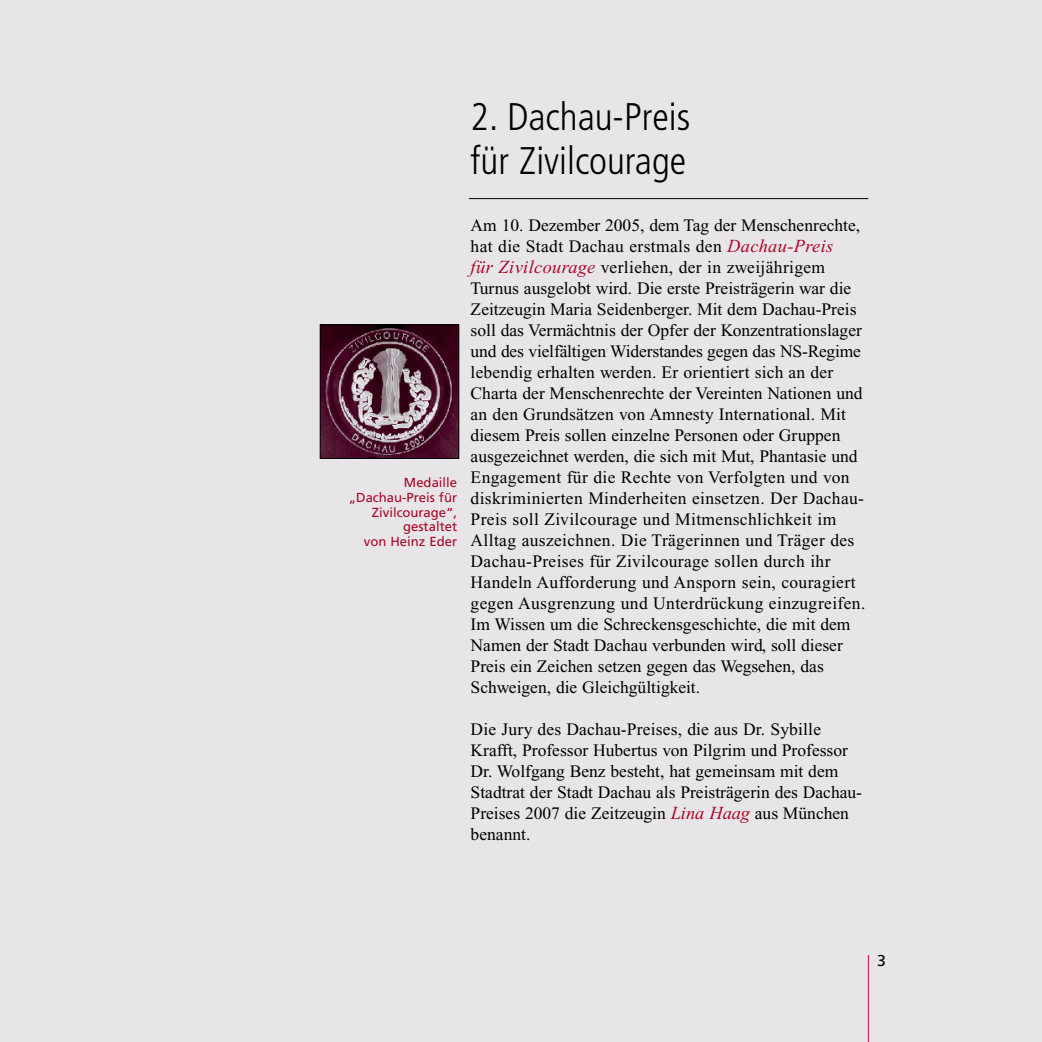
<style>
.page{position:relative;width:1042px;height:1042px;background:#e8e5e8}
.page>*{position:absolute;margin:0;border:0;box-sizing:border-box;transform-origin:0 0}
.t1{font:300 condensed 38.5px/43.8px "Frutiger";color:#000}
.t2{font:17.5px/21px "Times New Roman";color:#000}
.t3{font:13.12px/14.9px "Frutiger";color:#aa0626;text-align:right}
.s1{font-style:italic;font-size:18.38px;color:#aa0626}
</style>
<div class="page">
<hr style="left:868px;top:955px;width:1px;height:87px;background:#e20030">
<hr style="left:469px;top:198px;width:399px;height:1px;background:#000">
<img style="left:322px;top:327px;width:135px;height:129px">
<div style="left:320px;top:325px;width:139px;height:133px;border:1px solid #000"></div>
<p class="t3" style="left:349px;top:475px;width:110px">Medaille „Dachau-Preis für<br>Zivilcourage“, gestaltet<br>von Heinz Eder</p>
<h1 class="t1" style="left:471px;top:95px;width:221px">2. Dachau-Preis für Zivilcourage</h1>
<p class="t2" style="left:471px;top:215px;width:396px">Am 10. Dezember 2005, dem Tag der Menschenrechte, hat die Stadt Dachau erstmals den <span class="s1">Dachau-Preis<br>für Zivilcourage</span> verliehen, der in zweijährigem Turnus ausgelobt wird. Die erste Preisträgerin war die Zeitzeugin Maria Seidenberger. Mit dem Dachau-Preis soll das Vermächtnis der Opfer der Konzentrationslager und des vielfältigen Widerstandes gegen das NS-Regime lebendig erhalten werden. Er orientiert sich an der Charta der Menschenrechte der Vereinten Nationen und an den Grundsätzen von Amnesty International. Mit diesem Preis sollen einzelne Personen oder Gruppen ausgezeichnet werden, die sich mit Mut, Phantasie und Engagement für die Rechte von Verfolgten und von diskriminierten Minderheiten einsetzen. Der Dachau-Preis soll Zivilcourage und Mitmenschlichkeit im Alltag auszeichnen. Die Trägerinnen und Träger des Dachau-Preises für Zivilcourage sollen durch ihr Handeln Aufforderung und Ansporn sein, couragiert gegen Ausgrenzung und Unterdrückung einzugreifen.<br>Im Wissen um die Schreckensgeschichte, die mit dem Namen der Stadt Dachau verbunden wird, soll dieser Preis ein Zeichen setzen gegen das Wegsehen, das Schweigen, die Gleichgültigkeit.</p>
<p class="t2" style="left:471px;top:719px;width:393px">Die Jury des Dachau-Preises, die aus Dr. Sybille Krafft, Professor Hubertus von Pilgrim und Professor Dr. Wolfgang Benz besteht, hat gemeinsam mit dem Stadtrat der Stadt Dachau als Preisträgerin des Dachau-Preises 2007 die Zeitzeugin <span class="s1">Lina Haag</span> aus München benannt.</p>
</div>
